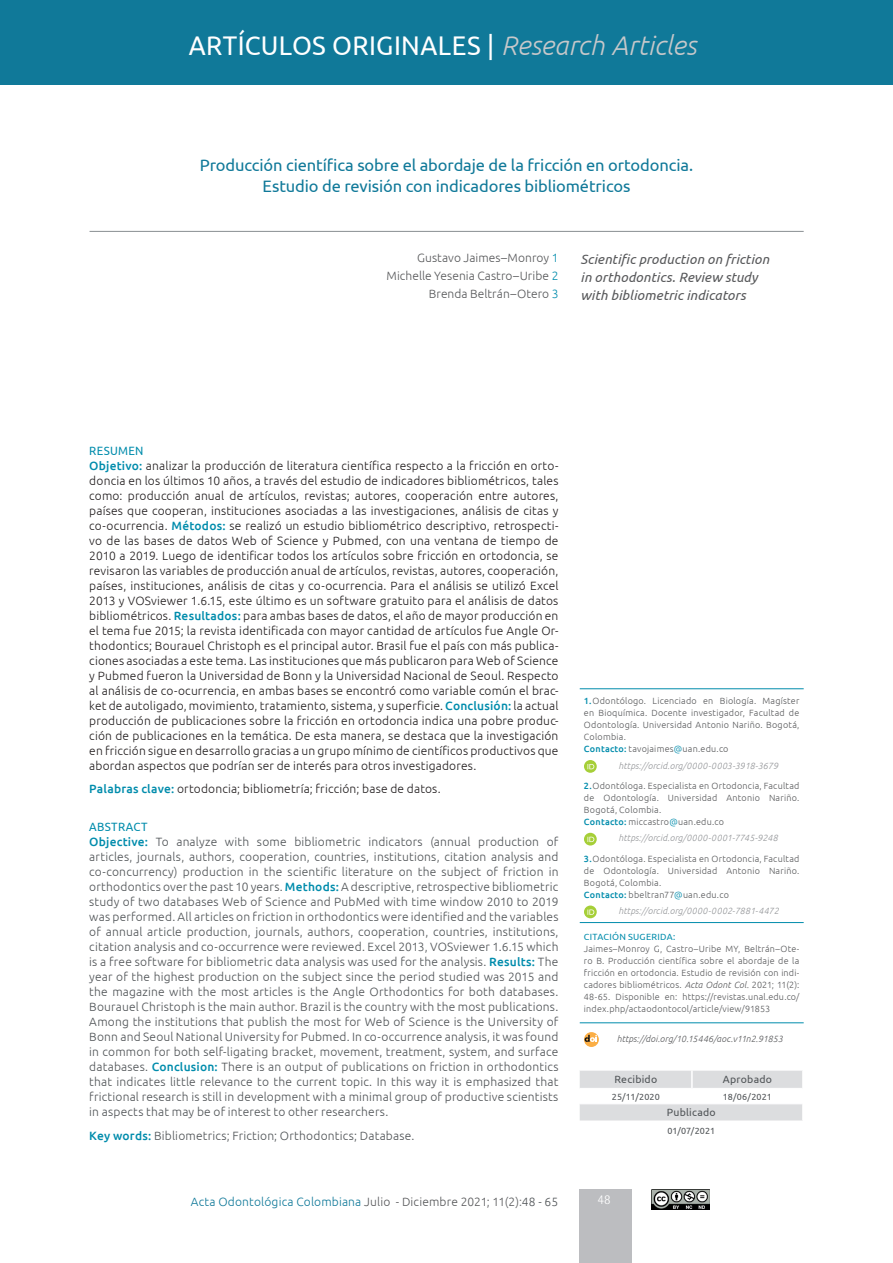
<style>
.page{position:relative;width:893px;height:1263px;background:#fff}
.page>*{position:absolute;margin:0;border:0;box-sizing:border-box;transform-origin:0 0}
.Sección_Art{font:27px "Ubuntu";letter-spacing:.015em;color:#fff;scale:.95 1}
.tit-artículoespañol{font:16.5px/21px "Ubuntu";letter-spacing:-.005em;color:#107999;text-align:center}
.tít-artículoinglés{font:italic 13.5px/18px "Ubuntu";letter-spacing:.01em;color:#57585a}
.t1{font:300 13.5px "Rotis Semi Sans Std";color:#fff}
.resum-textoesp{font:300 12px/15px "Ubuntu";letter-spacing:.015em;color:#231f20;text-align:justify}
.resumen-textoinglés{font:300 12px/15px "Ubuntu";letter-spacing:.015em;color:#505457;text-align:justify}
.resumen-autor{font:300 12px "Ubuntu";letter-spacing:.005em;color:#57585a}
.t2{font:300 12px "Ubuntu";letter-spacing:.015em;color:#107999}
.resumen-subtitinglés{font:12px "Ubuntu";letter-spacing:.03em;color:#008cac;scale:.95 1}
.resumen-subtitespaño{font:12px "Ubuntu";letter-spacing:.025em;color:#008cac;scale:.95 1}
.t3{font:10.5px "Ubuntu";letter-spacing:.02em;color:#505457}
.citacion{font:300 9px/12px "Ubuntu";letter-spacing:.025em;color:#57585a;text-align:justify}
.reumen_orcid{font:italic 300 9px "Ubuntu";letter-spacing:.01em;color:#939598}
.resumen-datoscorreo{font:300 9px "Ubuntu";letter-spacing:.025em;color:#57585a}
.doi{font:italic 300 9px "Ubuntu";letter-spacing:-.005em;color:#57585a}
.t4{font:9px "Ubuntu";letter-spacing:.01em;color:#505457}
.renumne_citacion{font:9px "Ubuntu";letter-spacing:.03em;color:#008cac}
.s1{font-weight:300;font-style:italic;color:#c7c8ca}
.s2{color:#008cac}
.s3{font-weight:500;color:#008cac}
.s4{font-style:italic}
.s5{color:#57585a}
.s6{color:#6a6b6e}
.s7{color:#505457}
</style>
<div class="page">
<img style="left:652px;top:1189px;width:58px;height:20px">
<div style="left:580px;top:1189px;width:52px;height:74px;background:#bcbdc0"></div>
<hr style="left:90px;top:231px;width:714px;height:1px;background:#898e92">
<div style="left:0;top:0;width:893px;height:85px;background:#107999"></div>
<hr style="left:580px;top:688px;width:224px;height:1px;background:#008cac">
<hr style="left:580px;top:922px;width:224px;height:1px;background:#008cac">
<hr style="left:580px;top:1022px;width:224px;height:1px;background:#008cac">
<svg style="left:584px;top:1032px;width:15px;height:15px"></svg>
<svg style="left:585px;top:1035px;width:12px;height:7px"></svg>
<svg style="left:584px;top:760px;width:13px;height:13px"></svg>
<svg style="left:584px;top:833px;width:13px;height:12px"></svg>
<svg style="left:584px;top:905px;width:13px;height:13px"></svg>
<svg style="left:580px;top:1070px;width:222px;height:50px"></svg>
<p class="Sección_Art" style="left:189px;top:29px;width:536px">ARTÍCULOS ORIGINALES | <span class="s1">Research Articles</span></p>
<p class="tit-artículoespañol" style="left:200px;top:154px;width:495px">Producción científica sobre el abordaje de la fricción en ortodoncia.<br>Estudio de revisión con indicadores bibliométricos</p>
<p class="resumen-autor" style="left:417px;top:251px;width:143px">Gustavo Jaimes–Monroy <span class="s2">1</span></p>
<p class="resumen-autor" style="left:386px;top:269px;width:173px">Michelle Yesenia Castro–Uribe <span class="s2">2</span></p>
<p class="resumen-autor" style="left:429px;top:287px;width:131px">Brenda Beltrán–Otero <span class="s2">3</span></p>
<p class="tít-artículoinglés" style="left:580px;top:249px;width:190px">Scientific production on friction in orthodontics. Review study with bibliometric indicators</p>
<p class="resumen-subtitespaño" style="left:89px;top:443px;width:58px">RESUMEN</p>
<p class="resum-textoesp" style="left:89px;top:458px;width:471px"><span class="s3">Objetivo:</span> analizar la producción de literatura científica respecto a la fricción en orto&shy;doncia en los últimos 10 años, a través del estudio de indicadores bibliométricos, tales como: producción anual de artículos, revistas; autores, cooperación entre autores, países que cooperan, instituciones asociadas a las investigaciones, análisis de citas y co-ocurrencia. <span class="s3">Métodos:</span> se realizó un estudio bibliométrico descriptivo, retrospecti&shy;vo de las bases de datos Web of Science y Pubmed, con una ventana de tiempo de 2010 a 2019. Luego de identificar todos los artículos sobre fricción en ortodoncia, se revisaron las variables de producción anual de artículos, revistas, autores, cooperación, países, instituciones, análisis de citas y co-ocurrencia. Para el análisis se utilizó Excel 2013 y VOSviewer 1.6.15, este último es un software gratuito para el análisis de datos bibliométricos. <span class="s3">Resultados:</span> para ambas bases de datos, el año de mayor producción en el tema fue 2015; la revista identificada con mayor cantidad de artículos fue Angle Or&shy;thodontics; Bourauel Christoph es el principal autor. Brasil fue el país con más publica&shy;ciones asociadas a este tema. Las instituciones que más publicaron para Web of Science y Pubmed fueron la Universidad de Bonn y la Universidad Nacional de Seoul. Respecto al análisis de co-ocurrencia, en ambas bases se encontró como variable común el brac&shy;ket de autoligado, movimiento, tratamiento, sistema, y superficie. <span class="s3">Conclusión:</span> la actual producción de publicaciones sobre la fricción en ortodoncia indica una pobre produc&shy;ción de publicaciones en la temática. De esta manera, se destaca que la investigación en fricción sigue en desarrollo gracias a un grupo mínimo de científicos productivos que abordan aspectos que podrían ser de interés para otros investigadores.</p>
<p class="resum-textoesp" style="left:89px;top:781px;width:353px"><span class="s3">Palabras clave:</span> ortodoncia; bibliometría; fricción; base de datos.</p>
<p class="resumen-subtitinglés" style="left:89px;top:819px;width:63px">ABSTRACT</p>
<p class="resumen-textoinglés" style="left:89px;top:834px;width:471px"><span class="s3">Objective:</span> To analyze with some bibliometric indicators (annual production of articles, journals, authors, cooperation, countries, institutions, citation analysis and co-concurrency) production in the scientific literature on the subject of friction in orthodontics over the past 10 years. <span class="s3">Methods:</span> A descriptive, retrospective bibliometric study of two databases Web of Science and PubMed with time window 2010 to 2019 was performed. All articles on friction in orthodontics were identified and the variables of annual article production, journals, authors, cooperation, countries, institutions, citation analysis and co-occurrence were reviewed. Excel 2013, VOSviewer 1.6.15 which is a free software for bibliometric data analysis was used for the analysis. <span class="s3">Results:</span> The year of the highest production on the subject since the period studied was 2015 and the magazine with the most articles is the Angle Orthodontics for both databases.<br>Bourauel Christoph is the main author. Brazil is the country with the most publications.<br>Among the institutions that publish the most for Web of Science is the University of Bonn and Seoul National University for Pubmed. In co-occurrence analysis, it was found in common for both self-ligating bracket, movement, treatment, system, and surface databases. <span class="s3">Conclusion:</span> There is an output of publications on friction in orthodontics that indicates little relevance to the current topic. In this way it is emphasized that frictional research is still in development with a minimal group of productive scientists in aspects that may be of interest to other researchers.</p>
<p class="resumen-textoinglés" style="left:89px;top:1127px;width:327px"><span class="s3">Key words:</span> Bibliometrics; Friction; Orthodontics; Database.</p>
<p class="citacion" style="left:584px;top:695px;width:217px"><span class="s3">1.</span>Odontólogo. Licenciado en Biología. Magíster en Bioquímica. Docente investigador, Facultad de Odontología. Universidad Antonio Nariño. Bogotá, Colombia.</p>
<p class="resumen-datoscorreo" style="left:584px;top:744px;width:146px"><span class="s3">Contacto:</span> tavojaimes<span class="s2">@</span>uan.edu.co</p>
<p class="reumen_orcid" style="left:618px;top:760px;width:161px">https://orcid.org/0000-0003-3918-3679</p>
<p class="citacion" style="left:584px;top:780px;width:217px"><span class="s3">2.</span>Odontóloga. Especialista en Ortodoncia, Facultad de Odontología. Universidad Antonio Nariño.<br>Bogotá, Colombia.</p>
<p class="resumen-datoscorreo" style="left:584px;top:816px;width:142px"><span class="s3">Contacto:</span> miccastro<span class="s2">@</span>uan.edu.co</p>
<p class="reumen_orcid" style="left:618px;top:833px;width:161px">https://orcid.org/0000-0001-7745-9248</p>
<p class="citacion" style="left:584px;top:852px;width:217px"><span class="s3">3.</span>Odontóloga. Especialista en Ortodoncia, Facultad de Odontología. Universidad Antonio Nariño.<br>Bogotá, Colombia.</p>
<p class="resumen-datoscorreo" style="left:584px;top:889px;width:146px"><span class="s3">Contacto:</span> bbeltran77<span class="s2">@</span>uan.edu.co</p>
<p class="reumen_orcid" style="left:618px;top:905px;width:162px">https://orcid.org/0000-0002-7881-4472</p>
<p class="renumne_citacion" style="left:584px;top:931px;width:93px">CITACIÓN SUGERIDA:</p>
<p class="citacion" style="left:584px;top:943px;width:217px">Jaimes–Monroy G, Castro–Uribe MY, Beltrán–Ote&shy;ro B. Producción científica sobre el abordaje de la fricción en ortodoncia. Estudio de revisión con indi&shy;cadores bibliométricos. <span class="s4">Acta Odont Col.</span> 2021; 11(2):<br>48-65. Disponible en: https://revistas.unal.edu.co/ index.php/actaodontocol/article/view/91853</p>
<p class="doi" style="left:617px;top:1034px;width:168px">https://doi.org/10.15446/aoc.v11n2.91853</p>
<p class="t3" style="left:614px;top:1073px;width:44px">Recibido</p>
<p class="t3" style="left:723px;top:1073px;width:51px">Aprobado</p>
<p class="t4" style="left:612px;top:1091px;width:50px">25/11/2020</p>
<p class="t4" style="left:723px;top:1091px;width:50px">18/06/2021</p>
<p class="t3" style="left:667px;top:1106px;width:50px">Publicado</p>
<p class="t4" style="left:667px;top:1125px;width:49px">01/07/2021</p>
<p class="t2" style="left:191px;top:1194px;width:369px">Acta Odontológica Colombiana <span class="s5">Julio - Diciembre 2021; 11(2)</span><span class="s6">:</span><span class="s7">48 - 65</span></p>
<p class="t1" style="left:597px;top:1192px;width:15px">48</p>
</div>
